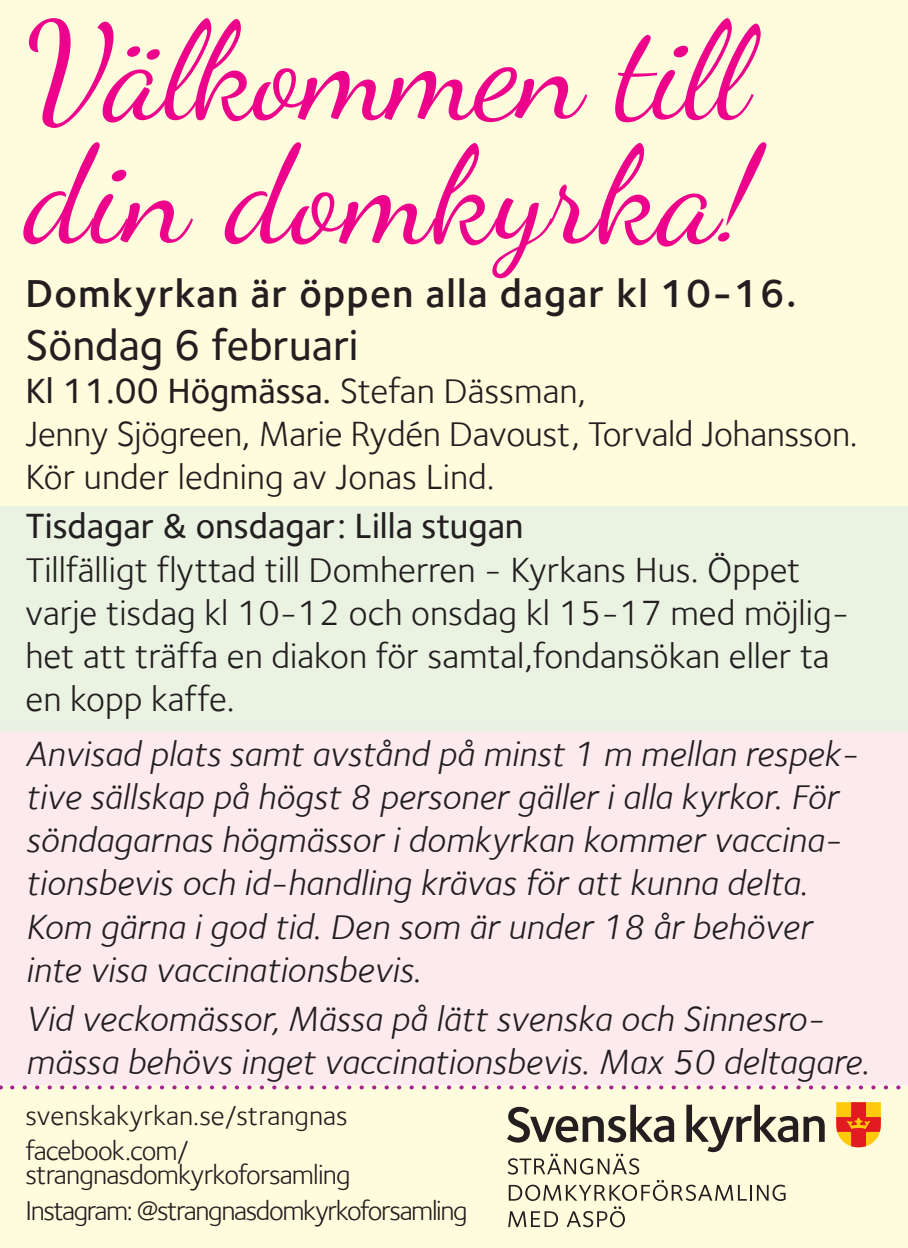
<style>
.page{position:relative;width:908px;height:1248px;background:#fff}
.page>*{position:absolute;margin:0;border:0;box-sizing:border-box;transform-origin:0 0}
.t1{font:136px/124px "Dancing Script";letter-spacing:-.01em;color:#ed028c}
.t2{font:500 44px "Foundry Sterling";color:#231f20}
.t3{font:600 40px "Foundry Sterling";letter-spacing:.03em;color:#231f20}
.t4{font:italic 36px/43.2px "Foundry Sterling";color:#231f20}
.t5{font:36px/43.2px "Foundry Sterling";color:#231f20}
.t6{font:500 36px "Foundry Sterling";color:#231f20}
.t7{font:28px/35.2px "Foundry Sterling";letter-spacing:-.05em;color:#231f20}
.t8{font:28px/35.2px "Foundry Sterling";letter-spacing:-.005em;color:#231f20}
.s1{font-weight:500}
</style>
<div class="page">
<div style="left:0;top:0;width:907px;height:1247px;background:#fffcdd"></div>
<svg style="left:803px;top:1115px;width:21px;height:26px"></svg>
<svg style="left:835px;top:1102px;width:45px;height:45px;background:#f07a2d"></svg>
<svg style="left:507px;top:1104px;width:290px;height:96px;background:#d1ceb5"></svg>
<svg style="left:508px;top:1211px;width:50px;height:15px"></svg>
<svg style="left:566px;top:1206px;width:58px;height:21px"></svg>
<div style="left:0;top:731px;width:907px;height:354px;background:#fdeaee"></div>
<svg style="left:12px;top:1085px;width:896px;height:4px;background:#e7c3cc"></svg>
<div style="left:0;top:506px;width:907px;height:213px;background:#eaf2e2"></div>
<div style="left:0;top:719px;width:907px;height:12px;background:#e9f0e4"></div>
<h1 class="t1" style="left:26px;top:11px;width:736px">Välkommen till din domkyrka!</h1>
<p class="t3" style="left:26px;top:270px;width:772px">Domkyrkan är öppen alla dagar kl 10-16.</p>
<p class="t2" style="left:26px;top:319px;width:334px">Söndag 6 februari</p>
<p class="t5" style="left:26px;top:369px;width:833px"><span class="s1">Kl 11.00 Högmässa.</span> Stefan Dässman,<br>Jenny Sjögreen, Marie Rydén Davoust, Torvald Johansson.<br>Kör under ledning av Jonas Lind.</p>
<p class="t6" style="left:26px;top:505px;width:499px">Tisdagar &amp; onsdagar: Lilla stugan</p>
<p class="t5" style="left:26px;top:547px;width:824px">Tillfälligt flyttad till Domherren - Kyrkans Hus. Öppet varje tisdag kl 10-12 och onsdag kl 15-17 med möjlig&shy;het att träffa en diakon för samtal,fondansökan eller ta en kopp kaffe.</p>
<p class="t4" style="left:26px;top:731px;width:833px">Anvisad plats samt avstånd på minst 1 m mellan respek&shy;tive sällskap på högst 8 personer gäller i alla kyrkor. För söndagarnas högmässor i domkyrkan kommer vaccina&shy;tionsbevis och id-handling krävas för att kunna delta.<br>Kom gärna i god tid. Den som är under 18 år behöver inte visa vaccinationsbevis.</p>
<p class="t4" style="left:26px;top:996px;width:844px">Vid veckomässor, Mässa på lätt svenska och Sinnesro&shy;mässa behövs inget vaccinationsbevis. Max 50 deltagare.</p>
<p class="t8" style="left:26px;top:1097px;width:323px">svenskakyrkan.se/strangnas facebook.com/</p>
<p class="t7" style="left:26px;top:1156px;width:443px">strangnasdomkyrkoforsamling<br>Instagram: @strangnasdomkyrkoforsamling</p>
</div>
